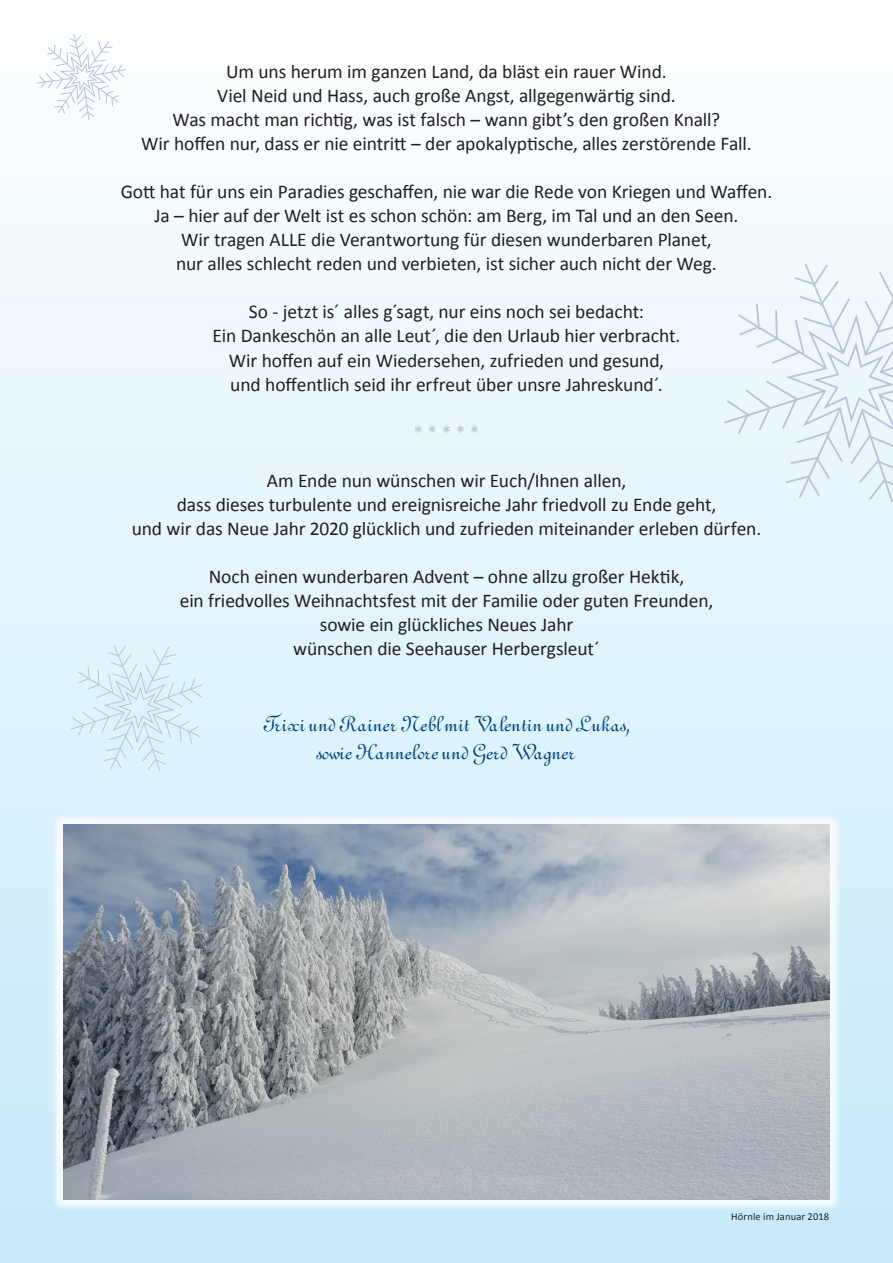
<style>
.page{position:relative;width:893px;height:1263px;background:#fff}
.page>*{position:absolute;margin:0;border:0;box-sizing:border-box;transform-origin:0 0}
.t1{font:24px/28.5px "Gando BT";letter-spacing:.015em;color:#004279;text-align:center}
.t2{font:19.5px/24px "Calibri";letter-spacing:-.01em;color:#231f20;text-align:center}
.t3{font:19.5px "Calibri";color:#b8c3db}
.t4{font:10.5px "Calibri";letter-spacing:.015em;color:#231f20}
</style>
<div class="page">
<div style="left:0;top:0;width:893px;height:1263px;background:linear-gradient(to bottom,#fdfefe,#c6eafa)"></div>
<div style="left:52px;top:813px;width:789px;height:398px;background:#fff;opacity:.8"></div>
<img style="left:64px;top:825px;width:765px;height:374px">
<svg style="left:722px;top:262px;width:171px;height:242px"></svg>
<svg style="left:70px;top:644px;width:133px;height:128px;background:#daeef8"></svg>
<svg style="left:36px;top:33px;width:91px;height:88px"></svg>
<p class="t2" style="left:141px;top:60px;width:612px">Um uns herum im ganzen Land, da bläst ein rauer Wind.<br>Viel Neid und Hass, auch große Angst, allgegenwärtig sind.<br>Was macht man richtig, was ist falsch – wann gibt’s den großen Knall?<br>Wir hoffen nur, dass er nie eintritt – der apokalyptische, alles zerstörende Fall.</p>
<p class="t2" style="left:121px;top:180px;width:653px">Gott hat für uns ein Paradies geschaffen, nie war die Rede von Kriegen und Waffen.<br>Ja – hier auf der Welt ist es schon schön: am Berg, im Tal und an den Seen.<br>Wir tragen ALLE die Verantwortung für diesen wunderbaren Planet,<br>nur alles schlecht reden und verbieten, ist sicher auch nicht der Weg.</p>
<p class="t2" style="left:213px;top:300px;width:469px">So - jetzt is´ alles g´sagt, nur eins noch sei bedacht:<br>Ein Dankeschön an alle Leut´, die den Urlaub hier verbracht.<br>Wir hoffen auf ein Wiedersehen, zufrieden und gesund, und hoffentlich seid ihr erfreut über unsre Jahreskund´.</p>
<p class="t3" style="left:413px;top:420px;width:68px">* * * * *</p>
<p class="t2" style="left:132px;top:468px;width:631px">Am Ende nun wünschen wir Euch/Ihnen allen,<br>dass dieses turbulente und ereignisreiche Jahr friedvoll zu Ende geht,<br>und wir das Neue Jahr 2020 glücklich und zufrieden miteinander erleben dürfen.</p>
<p class="t2" style="left:180px;top:564px;width:535px">Noch einen wunderbaren Advent – ohne allzu großer Hektik,<br>ein friedvolles Weihnachtsfest mit der Familie oder guten Freunden, sowie ein glückliches Neues Jahr<br>wünschen die Seehauser Herbergsleut´</p>
<p class="t1" style="left:262px;top:709px;width:370px">Trixi und Rainer Nebl mit Valentin und Lukas, sowie Hannelore und Gerd Wagner</p>
<p class="t4" style="left:731px;top:1210px;width:100px">Hörnle im Januar 2018</p>
</div>
